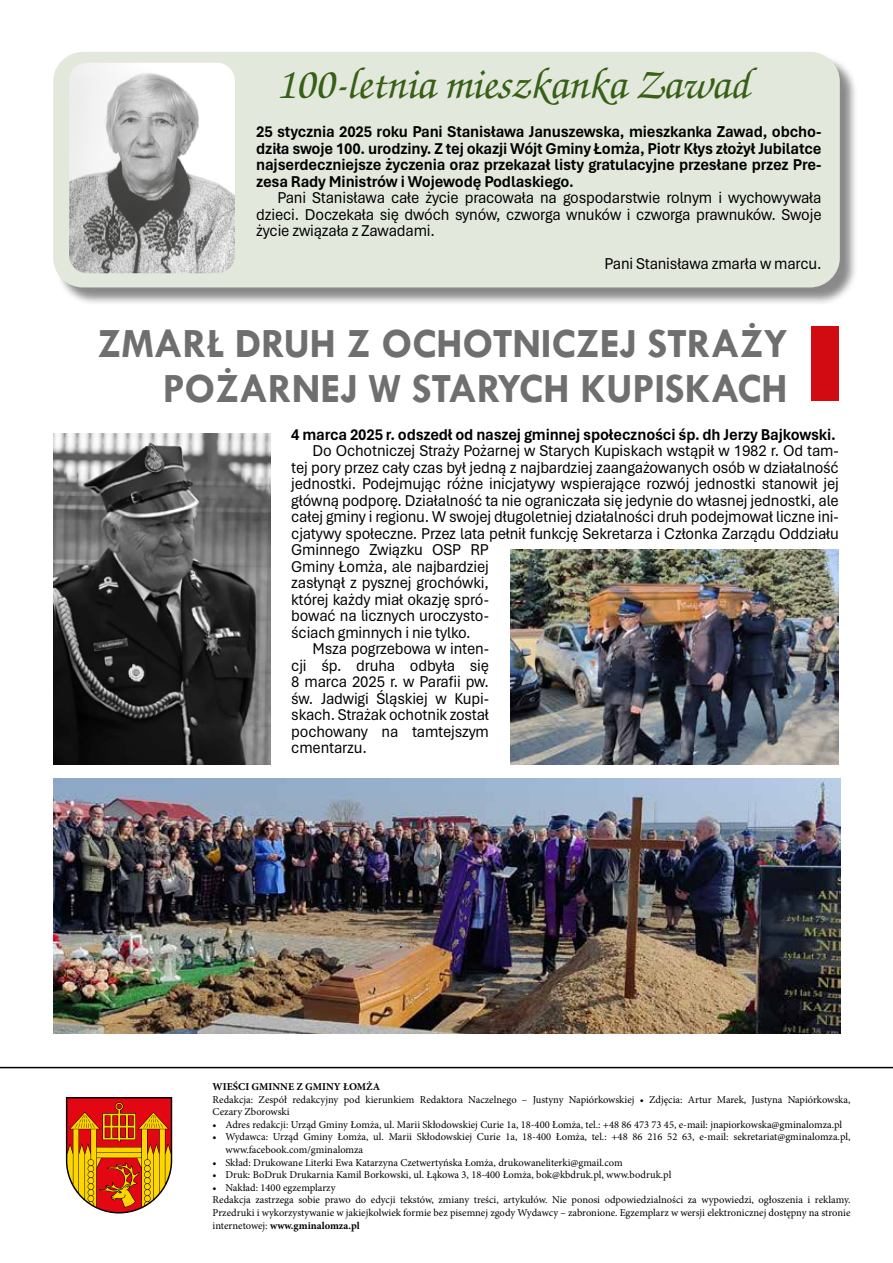
<style>
.page{position:relative;width:893px;height:1263px;background:#fff}
.page>*{position:absolute;margin:0;border:0;box-sizing:border-box;transform-origin:0 0}
.t1{font:italic 500 45px "Te X Gyre Chorus";letter-spacing:-.01em;color:#375f15}
.t2{font:700 42px/45px "Tw Cen";letter-spacing:-.01em;color:#706f6f;text-align:right}
.t3{font:16.5px/16.5px "Aptos";letter-spacing:-.01em;color:#000;text-align:justify;scale:.95 1}
.t4{font:700 16.5px/16.5px "Aptos";letter-spacing:-.01em;color:#000;text-align:justify;scale:.95 1}
.t5{font:10.5px/12.6px "Minion Pro";color:#000}
.t6{font:700 10.5px "Minion Pro";color:#000}
.s1{font-weight:700}
</style>
<div class="page">
<div style="left:55px;top:54px;width:803px;height:252px;background:#000;opacity:.75"></div>
<div style="left:53px;top:52px;width:787px;height:235px;background:#e3e8dc;border-radius:30px"></div>
<img style="left:69px;top:63px;width:166px;height:210px">
<div style="left:812px;top:327px;width:27px;height:74px;background:#d20a11"></div>
<img style="left:53px;top:433px;width:217px;height:331px">
<img style="left:510px;top:549px;width:329px;height:215px">
<img style="left:53px;top:778px;width:787px;height:256px">
<svg style="left:66px;top:1097px;width:106px;height:116px;background:#d2651f"></svg>
<hr style="left:0;top:1067px;width:893px;height:1px;background:#000">
<h1 class="t1" style="left:276px;top:51px;width:475px">100-letnia mieszkanka Zawad</h1>
<p class="t4" style="left:256px;top:123px;width:597px">25 stycznia 2025 roku Pani Stanisława Januszewska, mieszkanka Zawad, obcho&shy;dziła swoje 100. urodziny. Z tej okazji Wójt Gminy Łomża, Piotr Kłys złożył Jubilatce najserdeczniejsze życzenia oraz przekazał listy gratulacyjne przesłane przez Pre&shy;zesa Rady Ministrów i Wojewodę Podlaskiego.</p>
<p class="t3" style="left:256px;top:189px;width:597px;text-indent:21px">Pani Stanisława całe życie pracowała na gospodarstwie rolnym i wychowywała dzieci. Doczekała się dwóch synów, czworga wnuków i czworga prawnuków. Swoje życie związała z Zawadami.</p>
<p class="t3" style="left:604px;top:255px;width:230px">Pani Stanisława zmarła w marcu.</p>
<h2 class="t2" style="left:97px;top:320px;width:692px">ZMARŁ DRUH Z OCHOTNICZEJ STRAŻY<br>POŻARNEJ W STARYCH KUPISKACH</h2>
<p class="t4" style="left:291px;top:425px;width:575px">4 marca 2025 r. odszedł od naszej gminnej społeczności śp. dh Jerzy Bajkowski.</p>
<p class="t3" style="left:313px;top:442px;width:555px">Do Ochotniczej Straży Pożarnej w Starych Kupiskach wstąpił w 1982 r. Od tam-</p>
<p class="t3" style="left:291px;top:458px;width:578px">tej pory przez cały czas był jedną z najbardziej zaangażowanych osób w działalność</p>
<p class="t3" style="left:291px;top:475px;width:578px">jednostki. Podejmując różne inicjatywy wspierające rozwój jednostki stanowił jej</p>
<p class="t3" style="left:291px;top:491px;width:578px">główną podporę. Działalność ta nie ograniczała się jedynie do własnej jednostki, ale</p>
<p class="t3" style="left:291px;top:508px;width:578px">całej gminy i regionu. W swojej długoletniej działalności druh podejmował liczne ini-</p>
<p class="t3" style="left:291px;top:524px;width:578px">cjatywy społeczne. Przez lata pełnił funkcję Sekretarza i Członka Zarządu Oddziału</p>
<p class="t3" style="left:291px;top:541px;width:210px">Gminnego Związku OSP RP</p>
<p class="t3" style="left:291px;top:557px;width:210px">Gminy Łomża, ale najbardziej</p>
<p class="t3" style="left:291px;top:574px;width:210px">zasłynął z pysznej grochówki,</p>
<p class="t3" style="left:291px;top:590px;width:210px">której każdy miał okazję spró-</p>
<p class="t3" style="left:291px;top:607px;width:210px">bować na licznych uroczysto-</p>
<p class="t3" style="left:291px;top:623px;width:190px">ściach gminnych i nie tylko.</p>
<p class="t3" style="left:313px;top:640px;width:187px">Msza pogrzebowa w inten-</p>
<p class="t3" style="left:291px;top:656px;width:210px">cji śp. druha odbyła się</p>
<p class="t3" style="left:291px;top:673px;width:210px">8 marca 2025 r. w Parafii pw.</p>
<p class="t3" style="left:291px;top:689px;width:210px">św. Jadwigi Śląskiej w Kupi-</p>
<p class="t3" style="left:291px;top:706px;width:210px">skach. Strażak ochotnik został</p>
<p class="t3" style="left:291px;top:722px;width:210px">pochowany na tamtejszym</p>
<p class="t3" style="left:291px;top:739px;width:81px">cmentarzu.</p>
<p class="t6" style="left:213px;top:1079px;width:169px">WIEŚCI GMINNE Z GMINY ŁOMŻA</p>
<p class="t5" style="left:213px;top:1093px;width:639px">Redakcja: Zespół redakcyjny pod kierunkiem Redaktora Naczelnego – Justyny Napiórkowskiej • Zdjęcia: Artur Marek, Justyna Napiórkowska,<br>Cezary Zborowski</p>
<p class="t5" style="left:213px;top:1118px;width:631px">• Adres redakcji: Urząd Gminy Łomża, ul. Marii Skłodowskiej Curie 1a, 18-400 Łomża, tel.: +48 86 473 73 45, e-mail: jnapiorkowska@gminalomza.pl</p>
<p class="t5" style="left:225px;top:1131px;width:627px;text-indent:-13px">• Wydawca: Urząd Gminy Łomża, ul. Marii Skłodowskiej Curie 1a, 18-400 Łomża, tel.: +48 86 216 52 63, e-mail: sekretariat@gminalomza.pl, www.facebook.com/gminalomza</p>
<p class="t5" style="left:213px;top:1156px;width:411px">• Skład: Drukowane Literki Ewa Katarzyna Czetwertyńska Łomża, drukowaneliterki@gmail.com</p>
<p class="t5" style="left:213px;top:1168px;width:460px">• Druk: BoDruk Drukarnia Kamil Borkowski, ul. Łąkowa 3, 18-400 Łomża, bok@kbdruk.pl, www.bodruk.pl</p>
<p class="t5" style="left:213px;top:1181px;width:639px">• Nakład: 1400 egzemplarzy<br>Redakcja zastrzega sobie prawo do edycji tekstów, zmiany treści, artykułów. Nie ponosi odpowiedzialności za wypowiedzi, ogłoszenia i reklamy.<br>Przedruki i wykorzystywanie w jakiejkolwiek formie bez pisemnej zgody Wydawcy – zabronione. Egzemplarz w wersji elektronicznej dostępny na stronie internetowej: <span class="s1">www.gminalomza.pl</span></p>
</div>
